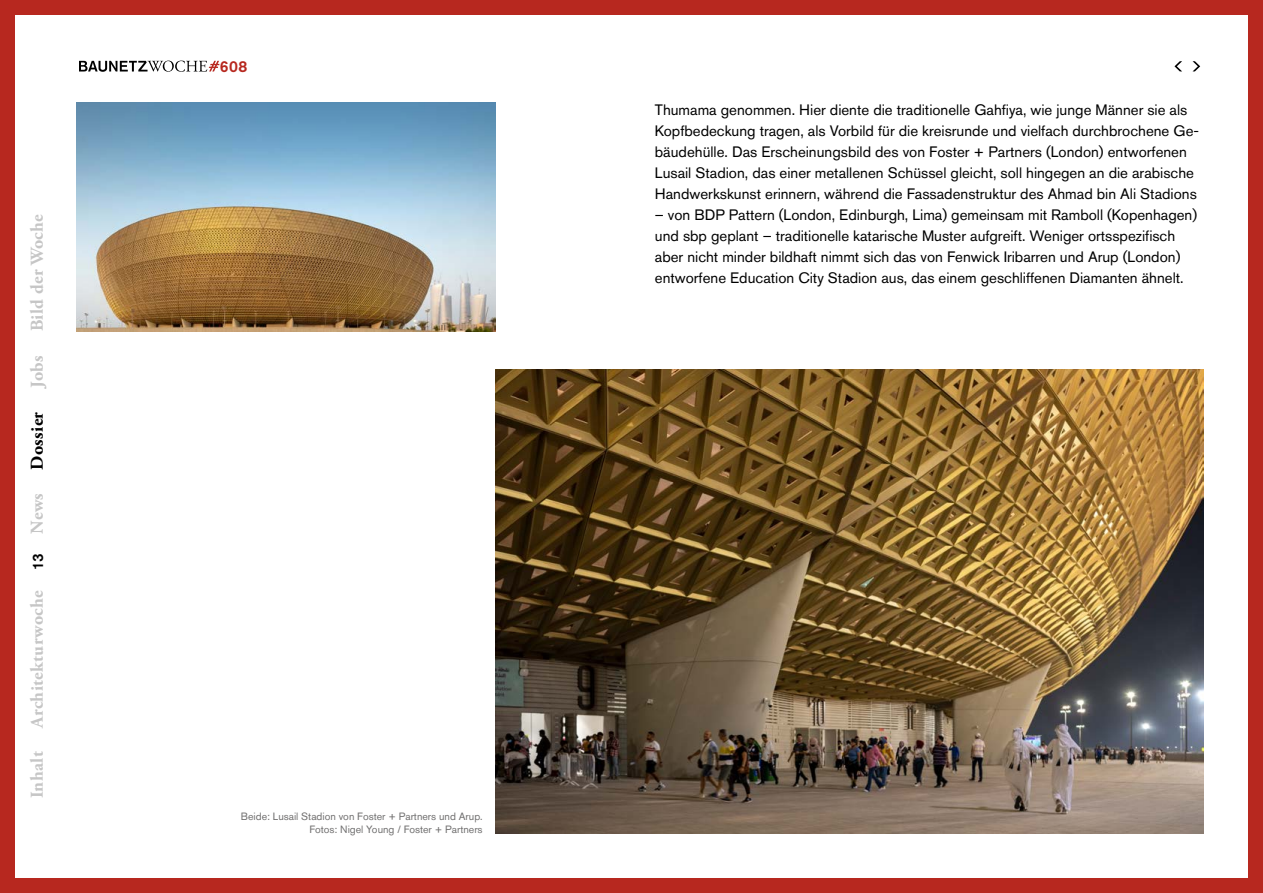
<style>
.page{position:relative;width:1263px;height:893px;background:#fff}
.page>*{position:absolute;margin:0;border:0;box-sizing:border-box;transform-origin:0 0}
.t1{font:700 18px "Adobe Garamond Pro";letter-spacing:.02em;color:#c6c6c6}
.t2{font:700 18px "Adobe Garamond Pro";letter-spacing:.02em;color:#000}
.t3{font:500 15.75px "Akzidenz Grotesk BQ";color:#b7281f}
.t4{font:15px/21px "Akzidenz Grotesk BQ";color:#000}
.t5{font:500 15px "Akzidenz Grotesk BQ";color:#000}
.t6{font:10.5px/13.5px "Akzidenz Grotesk BQ";color:#706f6f;text-align:right}
</style>
<div class="page">
<div style="left:0;top:0;width:1263px;height:893px;border:15px solid #b7281f"></div>
<svg style="left:1192px;top:61px;width:8px;height:10px"></svg>
<svg style="left:1174px;top:61px;width:8px;height:10px"></svg>
<img style="left:495px;top:370px;width:708px;height:463px">
<img style="left:77px;top:102px;width:418px;height:229px">
<svg style="left:79px;top:61px;width:140px;height:11px"></svg>
<p class="t1" style="left:27px;top:331px;width:119px;rotate:-90deg">Bild der Woche</p>
<p class="t1" style="left:27px;top:388px;width:34px;rotate:-90deg">Jobs</p>
<p class="t2" style="left:27px;top:470px;width:59px;rotate:-90deg">Dossier</p>
<p class="t1" style="left:27px;top:534px;width:42px;rotate:-90deg">News</p>
<p class="t5" style="left:29px;top:570px;width:18px;rotate:-90deg">13</p>
<p class="t1" style="left:27px;top:728px;width:139px;rotate:-90deg">Architekturwoche</p>
<p class="t1" style="left:27px;top:798px;width:49px;rotate:-90deg">Inhalt</p>
<p class="t3" style="left:220px;top:56px;width:29px">608</p>
<p class="t4" style="left:655px;top:99px;width:546px">Thumama genommen. Hier diente die traditionelle Gahfiya, wie junge Männer sie als Kopfbedeckung tragen, als Vorbild für die kreisrunde und vielfach durchbrochene Ge&shy;bäudehülle. Das Erscheinungsbild des von Foster + Partners (London) entworfenen Lusail Stadion, das einer metallenen Schüssel gleicht, soll hingegen an die arabische Handwerkskunst erinnern, während die Fassadenstruktur des Ahmad bin Ali Stadions</p>
<p class="t4" style="left:655px;top:204px;width:544px">– von BDP Pattern (London, Edinburgh, Lima) gemeinsam mit Ramboll (Kopenhagen) und sbp geplant – traditionelle katarische Muster aufgreift. Weniger ortsspezifisch aber nicht minder bildhaft nimmt sich das von Fenwick Iribarren und Arup (London) entworfene Education City Stadion aus, das einem geschliffenen Diamanten ähnelt.</p>
<p class="t6" style="left:241px;top:809px;width:243px">Beide: Lusail Stadion von Foster + Partners und Arup.<br>Fotos: Nigel Young / Foster + Partners</p>
</div>
